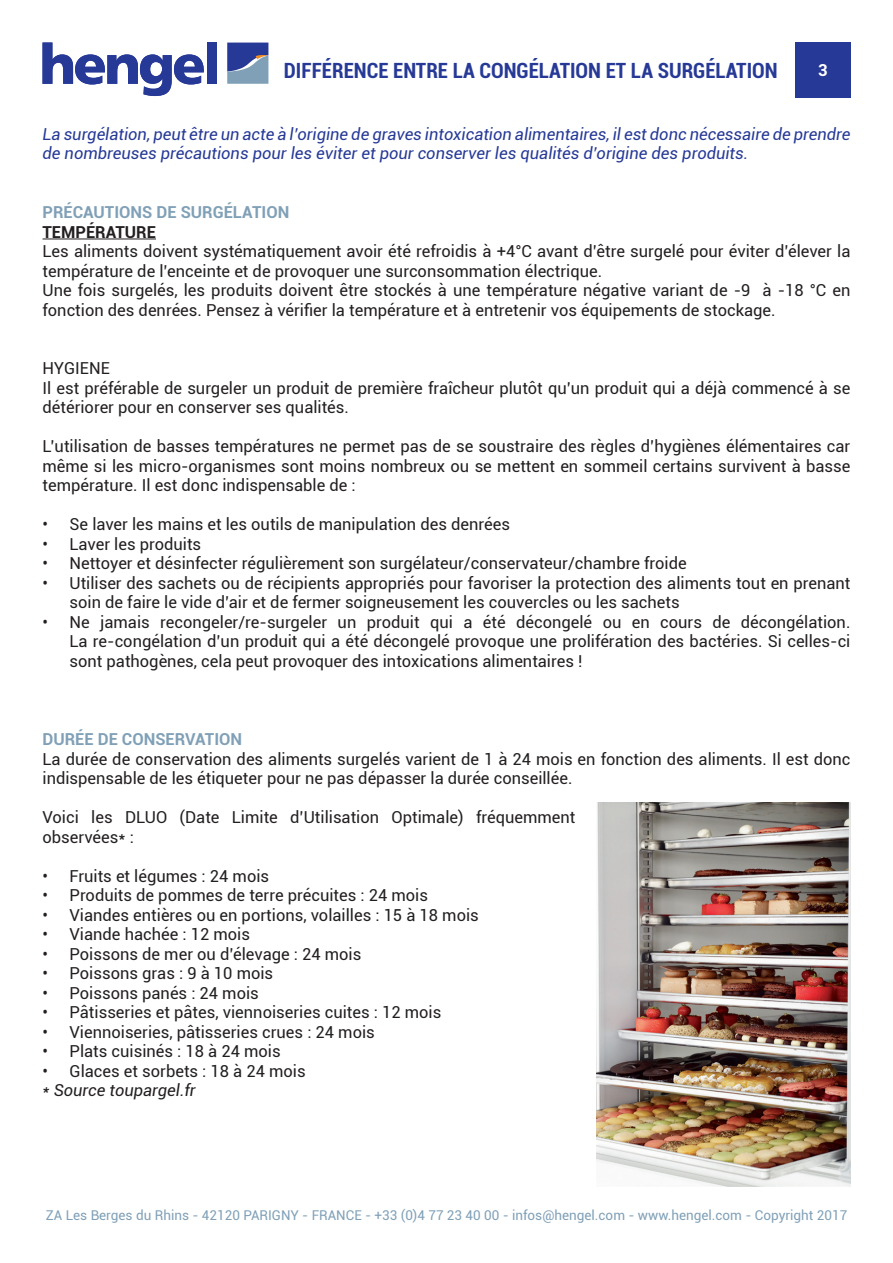
<style>
.page{position:relative;width:893px;height:1263px;background:#fff}
.page>*{position:absolute;margin:0;border:0;box-sizing:border-box;transform-origin:0 0}
.t1{font:700 condensed 21px "Roboto";color:#263996}
.t2{font:16.5px/19.5px "Roboto";color:#231f20}
.t3{font:italic 16.5px/19.5px "Roboto";color:#263996}
.t4{font:700 16.5px "Roboto";color:#80a0b7}
.t5{font:italic 16.5px "Roboto";color:#231f20}
.t6{font:700 16.5px "Roboto";color:#231f20}
.t7{font:700 16.5px "Roboto";color:#fff}
.t8{font:13.5px "Roboto";color:#80a0b7}
</style>
<div class="page">
<div style="left:795px;top:43px;width:55px;height:55px;background:#263996"></div>
<svg style="left:43px;top:43px;width:161px;height:53px"></svg>
<div style="left:207px;top:43px;width:10px;height:41px;background:#263996"></div>
<svg style="left:227px;top:43px;width:41px;height:41px"></svg>
<hr style="left:43px;top:239px;width:113px;height:1px;background:#231f20">
<img style="left:597px;top:802px;width:253px;height:384px">
<p class="t1" style="left:284px;top:56px;width:495px">DIFFÉRENCE ENTRE LA CONGÉLATION ET LA SURGÉLATION</p>
<p class="t7" style="left:818px;top:59px;width:11px">3</p>
<p class="t3" style="left:43px;top:124px;width:809px">La surgélation, peut être un acte à l’origine de graves intoxication alimentaires, il est donc nécessaire de prendre de nombreuses précautions pour les éviter et pour conserver les qualités d’origine des produits.</p>
<p class="t4" style="left:43px;top:201px;width:248px">PRÉCAUTIONS DE SURGÉLATION</p>
<p class="t6" style="left:43px;top:220px;width:115px">TEMPÉRATURE</p>
<p class="t2" style="left:43px;top:241px;width:809px">Les aliments doivent systématiquement avoir été refroidis à +4°C avant d’être surgelé pour éviter d’élever la température de l’enceinte et de provoquer une surconsommation électrique.<br>Une fois surgelés, les produits doivent être stockés à une température négative variant de -9 à -18 °C en fonction des denrées. Pensez à vérifier la température et à entretenir vos équipements de stockage.</p>
<p class="t2" style="left:43px;top:358px;width:809px">HYGIENE<br>Il est préférable de surgeler un produit de première fraîcheur plutôt qu’un produit qui a déjà commencé à se détériorer pour en conserver ses qualités.</p>
<p class="t2" style="left:43px;top:436px;width:809px;text-align:justify">L’utilisation de basses températures ne permet pas de se soustraire des règles d’hygiènes élémentaires car même si les micro-organismes sont moins nombreux ou se mettent en sommeil certains survivent à basse température. Il est donc indispensable de :</p>
<p class="t2" style="left:43px;top:514px;width:469px">• Se laver les mains et les outils de manipulation des denrées</p>
<p class="t2" style="left:43px;top:534px;width:160px">• Laver les produits</p>
<p class="t2" style="left:43px;top:553px;width:646px">• Nettoyer et désinfecter régulièrement son surgélateur/conservateur/chambre froide</p>
<p class="t2" style="left:70px;top:573px;width:782px;text-indent:-27px">• Utiliser des sachets ou de récipients appropriés pour favoriser la protection des aliments tout en prenant soin de faire le vide d’air et de fermer soigneusement les couvercles ou les sachets</p>
<p class="t2" style="left:70px;top:612px;width:782px;text-align:justify;text-indent:-27px">• Ne jamais recongeler/re-surgeler un produit qui a été décongelé ou en cours de décongélation.<br>La re-congélation d’un produit qui a été décongelé provoque une prolifération des bactéries. Si celles-ci sont pathogènes, cela peut provoquer des intoxications alimentaires !</p>
<p class="t4" style="left:43px;top:728px;width:201px">DURÉE DE CONSERVATION</p>
<p class="t2" style="left:43px;top:748px;width:809px">La durée de conservation des aliments surgelés varient de 1 à 24 mois en fonction des aliments. Il est donc indispensable de les étiqueter pour ne pas dépasser la durée conseillée.</p>
<p class="t2" style="left:43px;top:807px;width:534px">Voici les DLUO (Date Limite d’Utilisation Optimale) fréquemment observées* :</p>
<p class="t2" style="left:43px;top:865px;width:228px">• Fruits et légumes : 24 mois</p>
<p class="t2" style="left:43px;top:885px;width:387px">• Produits de pommes de terre précuites : 24 mois</p>
<p class="t2" style="left:43px;top:904px;width:438px">• Viandes entières ou en portions, volailles : 15 à 18 mois</p>
<p class="t2" style="left:43px;top:924px;width:209px">• Viande hachée : 12 mois</p>
<p class="t2" style="left:43px;top:943px;width:320px">• Poissons de mer ou d’élevage : 24 mois</p>
<p class="t2" style="left:43px;top:963px;width:232px">• Poissons gras : 9 à 10 mois</p>
<p class="t2" style="left:43px;top:982px;width:218px">• Poissons panés : 24 mois</p>
<p class="t2" style="left:43px;top:1002px;width:400px">• Pâtisseries et pâtes, viennoiseries cuites : 12 mois</p>
<p class="t2" style="left:43px;top:1021px;width:334px">• Viennoiseries, pâtisseries crues : 24 mois</p>
<p class="t2" style="left:43px;top:1041px;width:240px">• Plats cuisinés : 18 à 24 mois</p>
<p class="t2" style="left:43px;top:1060px;width:265px">• Glaces et sorbets : 18 à 24 mois</p>
<p class="t5" style="left:43px;top:1079px;width:155px">* Source toupargel.fr</p>
<p class="t8" style="left:46px;top:1206px;width:803px">ZA Les Berges du Rhins - 42120 PARIGNY - FRANCE - +33 (0)4 77 23 40 00 - infos@hengel.com - www.hengel.com - Copyright 2017</p>
</div>
